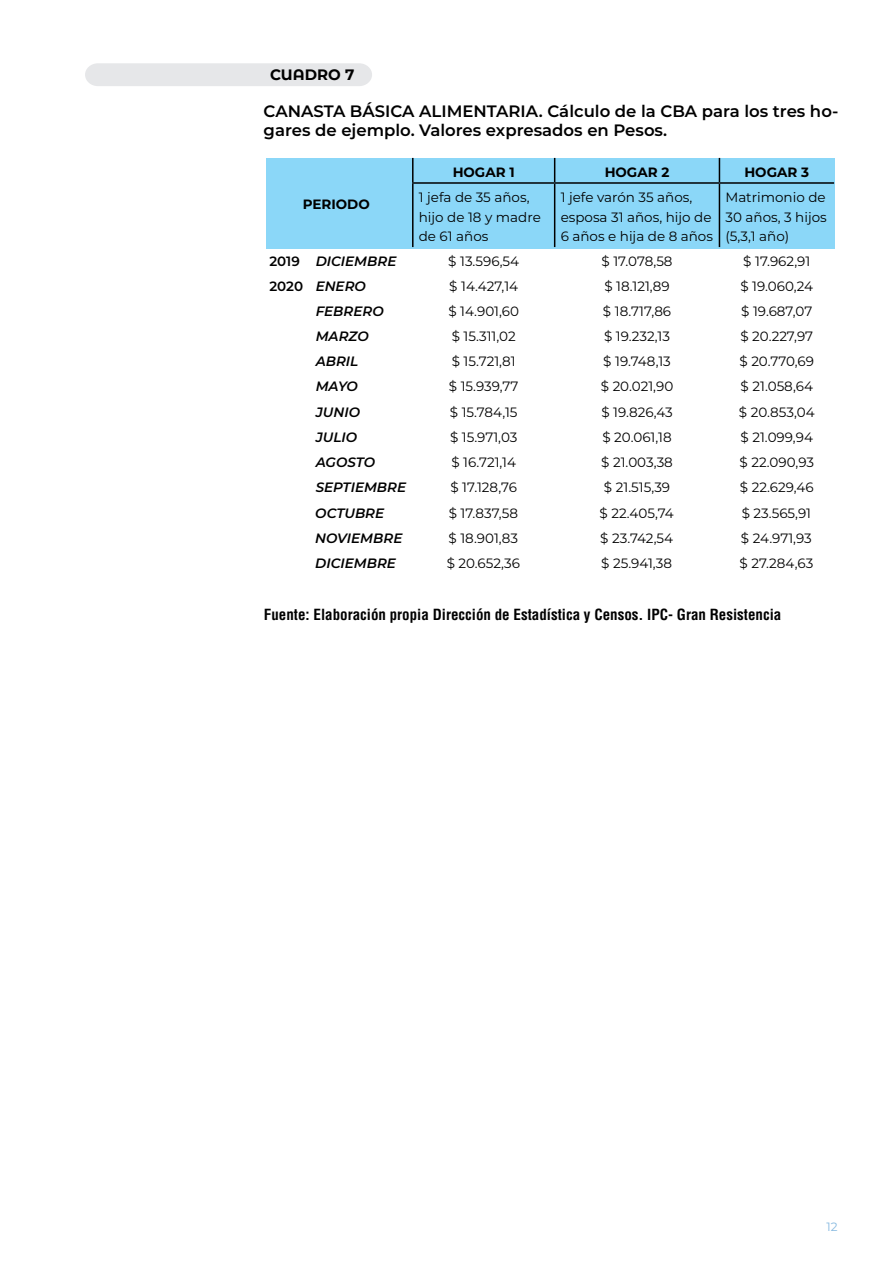
<style>
.page{position:relative;width:893px;height:1263px;background:#fff}
.page>*{position:absolute;margin:0;border:0;box-sizing:border-box;transform-origin:0 0}
.PARRAFO{font:600 16.5px/19.5px "Montserrat";color:#000}
.t1{font:700 condensed 15px "Helvetica LT Std";color:#000}
.t2{font:700 15px "Montserrat Alternates";color:#000}
.PARRAFO-2{font:13.5px/19.5px "Montserrat";color:#000}
.PARRAFO-3{font:italic 600 13.5px "Montserrat";color:#000}
.PARRAFO-4{font:700 13.5px "Montserrat";color:#000}
.PARRAFO-5{font:600 13.5px "Montserrat";letter-spacing:-.005em;color:#000}
.t3{font:12px "Montserrat";color:#86b9e0}
</style>
<div class="page">
<div style="left:266px;top:158px;width:569px;height:90px;background:#8bd7f8"></div>
<div style="left:85px;top:63px;width:287px;height:23px;background:#e6e7e9"></div>
<hr style="left:412px;top:158px;width:2px;height:24px;background:#000">
<svg style="left:554px;top:158px;width:1px;height:24px"></svg>
<svg style="left:719px;top:158px;width:1px;height:24px"></svg>
<hr style="left:412px;top:182px;width:143px;height:2px;background:#000">
<hr style="left:412px;top:184px;width:2px;height:63px;background:#000">
<hr style="left:555px;top:182px;width:164px;height:2px;background:#000">
<hr style="left:554px;top:184px;width:1px;height:63px;background:#000">
<hr style="left:719px;top:182px;width:115px;height:2px;background:#000">
<hr style="left:719px;top:184px;width:1px;height:63px;background:#000">
<p class="t2" style="left:270px;top:64px;width:86px">CUADRO 7</p>
<p class="PARRAFO" style="left:264px;top:100px;width:576px">CANASTA BÁSICA ALIMENTARIA. Cálculo de la CBA para los tres ho&shy;gares de ejemplo. Valores expresados en Pesos.</p>
<p class="PARRAFO-4" style="left:303px;top:194px;width:69px">PERIODO</p>
<p class="PARRAFO-4" style="left:453px;top:162px;width:64px">HOGAR 1</p>
<p class="PARRAFO-4" style="left:605px;top:162px;width:66px">HOGAR 2</p>
<p class="PARRAFO-4" style="left:744px;top:162px;width:66px">HOGAR 3</p>
<p class="PARRAFO-2" style="left:419px;top:187px;width:124px">1 jefa de 35 años, hijo de 18 y madre de 61 años</p>
<p class="PARRAFO-2" style="left:561px;top:187px;width:154px">1 jefe varón 35 años, esposa 31 años, hijo de<br>6 años e hija de 8 años</p>
<p class="PARRAFO-2" style="left:725px;top:187px;width:103px;text-align:justify">Matrimonio de 30 años, 3 hijos (5,3,1 año)</p>
<p class="PARRAFO-5" style="left:269px;top:252px;width:32px">2019</p>
<p class="PARRAFO-3" style="left:316px;top:252px;width:82px">DICIEMBRE</p>
<p class="PARRAFO-2" style="left:448px;top:251px;width:72px">$ 13.596,54</p>
<p class="PARRAFO-2" style="left:601px;top:251px;width:73px">$ 17.078,58</p>
<p class="PARRAFO-2" style="left:743px;top:251px;width:68px">$ 17.962,91</p>
<p class="PARRAFO-5" style="left:269px;top:277px;width:35px">2020</p>
<p class="PARRAFO-3" style="left:316px;top:277px;width:52px">ENERO</p>
<p class="PARRAFO-2" style="left:449px;top:276px;width:70px">$ 14.427,14</p>
<p class="PARRAFO-2" style="left:604px;top:276px;width:67px">$ 18.121,89</p>
<p class="PARRAFO-2" style="left:740px;top:276px;width:74px">$ 19.060,24</p>
<p class="PARRAFO-3" style="left:316px;top:302px;width:70px">FEBRERO</p>
<p class="PARRAFO-2" style="left:448px;top:301px;width:72px">$ 14.901,60</p>
<p class="PARRAFO-2" style="left:603px;top:301px;width:70px">$ 18.717,86</p>
<p class="PARRAFO-2" style="left:741px;top:301px;width:73px">$ 19.687,07</p>
<p class="PARRAFO-3" style="left:316px;top:327px;width:55px">MARZO</p>
<p class="PARRAFO-2" style="left:452px;top:326px;width:66px">$ 15.311,02</p>
<p class="PARRAFO-2" style="left:604px;top:326px;width:67px">$ 19.232,13</p>
<p class="PARRAFO-2" style="left:740px;top:326px;width:74px">$ 20.227,97</p>
<p class="PARRAFO-3" style="left:316px;top:352px;width:44px">ABRIL</p>
<p class="PARRAFO-2" style="left:452px;top:351px;width:66px">$ 15.721,81</p>
<p class="PARRAFO-2" style="left:603px;top:351px;width:69px">$ 19.748,13</p>
<p class="PARRAFO-2" style="left:739px;top:351px;width:76px">$ 20.770,69</p>
<p class="PARRAFO-3" style="left:316px;top:377px;width:44px">MAYO</p>
<p class="PARRAFO-2" style="left:449px;top:376px;width:71px">$ 15.939,77</p>
<p class="PARRAFO-2" style="left:601px;top:376px;width:74px">$ 20.021,90</p>
<p class="PARRAFO-2" style="left:741px;top:376px;width:74px">$ 21.058,64</p>
<p class="PARRAFO-3" style="left:316px;top:402px;width:46px">JUNIO</p>
<p class="PARRAFO-2" style="left:450px;top:401px;width:69px">$ 15.784,15</p>
<p class="PARRAFO-2" style="left:601px;top:401px;width:73px">$ 19.826,43</p>
<p class="PARRAFO-2" style="left:739px;top:401px;width:77px">$ 20.853,04</p>
<p class="PARRAFO-3" style="left:316px;top:427px;width:43px">JULIO</p>
<p class="PARRAFO-2" style="left:450px;top:427px;width:69px">$ 15.971,03</p>
<p class="PARRAFO-2" style="left:602px;top:427px;width:71px">$ 20.061,18</p>
<p class="PARRAFO-2" style="left:741px;top:427px;width:74px">$ 21.099,94</p>
<p class="PARRAFO-3" style="left:316px;top:452px;width:61px">AGOSTO</p>
<p class="PARRAFO-2" style="left:451px;top:452px;width:66px">$ 16.721,14</p>
<p class="PARRAFO-2" style="left:601px;top:452px;width:73px">$ 21.003,38</p>
<p class="PARRAFO-2" style="left:739px;top:452px;width:76px">$ 22.090,93</p>
<p class="PARRAFO-3" style="left:316px;top:477px;width:92px">SEPTIEMBRE</p>
<p class="PARRAFO-2" style="left:450px;top:477px;width:68px">$ 17.128,76</p>
<p class="PARRAFO-2" style="left:604px;top:477px;width:68px">$ 21.515,39</p>
<p class="PARRAFO-2" style="left:740px;top:477px;width:75px">$ 22.629,46</p>
<p class="PARRAFO-3" style="left:315px;top:503px;width:70px">OCTUBRE</p>
<p class="PARRAFO-2" style="left:449px;top:503px;width:71px">$ 17.837,58</p>
<p class="PARRAFO-2" style="left:600px;top:503px;width:76px">$ 22.405,74</p>
<p class="PARRAFO-2" style="left:742px;top:503px;width:71px">$ 23.565,91</p>
<p class="PARRAFO-3" style="left:315px;top:528px;width:89px">NOVIEMBRE</p>
<p class="PARRAFO-2" style="left:449px;top:528px;width:71px">$ 18.901,83</p>
<p class="PARRAFO-2" style="left:600px;top:528px;width:74px">$ 23.742,54</p>
<p class="PARRAFO-2" style="left:741px;top:528px;width:72px">$ 24.971,93</p>
<p class="PARRAFO-3" style="left:315px;top:553px;width:82px">DICIEMBRE</p>
<p class="PARRAFO-2" style="left:447px;top:553px;width:75px">$ 20.652,36</p>
<p class="PARRAFO-2" style="left:601px;top:553px;width:72px">$ 25.941,38</p>
<p class="PARRAFO-2" style="left:739px;top:553px;width:75px">$ 27.284,63</p>
<p class="t1" style="left:264px;top:605px;width:519px">Fuente: Elaboración propia Dirección de Estadística y Censos. IPC- Gran Resistencia</p>
<p class="t3" style="left:826px;top:1219px;width:13px">12</p>
</div>
